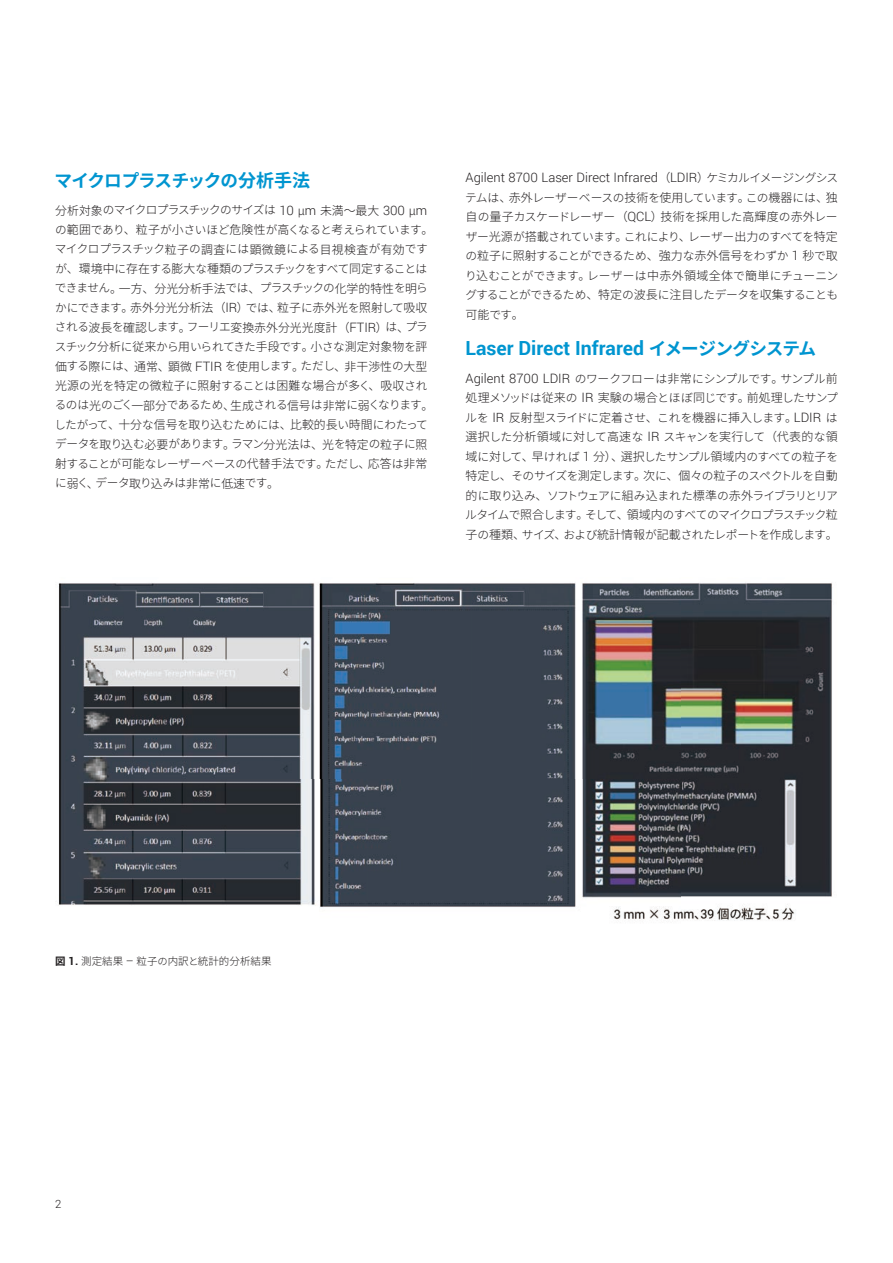
<style>
.page{position:relative;width:893px;height:1263px;background:#fff}
.page>*{position:absolute;margin:0;border:0;box-sizing:border-box;transform-origin:0 0}
.t1{font:700 19.5px "Roboto";color:#0095d0}
.t2{font:700 17.7px "Noto Sans CJ Kjp";letter-spacing:-.06em;color:#0095d0}
.t3{font:300 12.9px "Roboto";color:#221f20}
.t4{font:300 12px/19.5px "Noto Sans CJ Kjp";color:#221f20;text-align:justify}
.t5{font:300 12px "Noto Sans CJ Kjp";letter-spacing:.025em;color:#221f20}
.t6{font:300 11.7px/19.5px "Noto Sans CJ Kjp";letter-spacing:-.06em;color:#221f20;text-align:justify}
.t7{font:300 11.4px "Roboto";color:#221f20}
.t8{font:300 10.5px "Noto Sans CJ Kjp";color:#221f20}
.s1{font-size:18px}
.s2{font-size:12px}
.s3{font-family:"Roboto";font-size:12.9px}
.s4{font-size:11.7px}
.s5{font-family:"Noto Sans CJ Kjp";font-size:12px}
.s6{font-family:"Noto Sans CJ Kjp";font-size:11.7px}
.s7{font-family:"Noto Sans CJ Kjp";font-size:17.7px}
.s8{font-weight:700}
.s9{font-family:"Roboto";font-weight:700;font-size:11.4px}
.s10{font-family:"Roboto";font-size:11.4px}
.s11{font-size:10.35px}
</style>
<div class="page">
<img style="left:58px;top:583px;width:774px;height:338px">
<h2 class="t2" style="left:55px;top:170px;width:257px">マイクロプラスチックの<span class="s1">分析手法</span></h2>
<p class="t6" style="left:55px;top:201px;width:380px;text-align:left"><span class="s2">分析対象</span>のマイクロプラスチックのサイズは <span class="s3">10</span> <span class="s2">μ</span><span class="s3">m</span> <span class="s2">未満～最大</span> <span class="s3">300</span> <span class="s2">μ</span><span class="s3">m</span>の<span class="s2">範囲</span>であり<span class="s2">、粒子</span>が<span class="s2">小</span>さいほど<span class="s2">危険性</span>が<span class="s2">高</span>くなると<span class="s2">考</span>えられています<span class="s2">。</span>マイクロプラスチック<span class="s2">粒子</span>の<span class="s2">調査</span>には<span class="s2">顕微鏡</span>による<span class="s2">目視検査</span>が<span class="s2">有効</span>ですが<span class="s2">、環境中</span>に<span class="s2">存在</span>する<span class="s2">膨大</span>な<span class="s2">種類</span>のプラスチックをすべて<span class="s2">同定</span>することは</p>
<p class="t4" style="left:55px;top:279px;width:374px"><span class="s4">できません</span>。一方、分光分析手法<span class="s4">では</span>、<span class="s4">プラスチックの</span>化学的特性<span class="s4">を</span>明<span class="s4">らかにできます</span>。赤外分光分析法（<span class="s3">IR</span>）<span class="s4">では</span>、粒子<span class="s4">に</span>赤外光<span class="s4">を</span>照射<span class="s4">して</span>吸収<span class="s4">される</span>波長<span class="s4">を</span>確認<span class="s4">します</span>。<span class="s4">フーリエ</span>変換赤外分光光度計（<span class="s3">FTIR</span>）<span class="s4">は</span>、<span class="s4">プラ</span></p>
<p class="t6" style="left:55px;top:337px;width:374px">スチック<span class="s2">分析</span>に<span class="s2">従来</span>から<span class="s2">用</span>いられてきた<span class="s2">手段</span>です<span class="s2">。小</span>さな<span class="s2">測定対象物</span>を<span class="s2">評</span></p>
<p class="t4" style="left:55px;top:357px;width:374px">価<span class="s4">する</span>際<span class="s4">には</span>、通常、顕微 <span class="s3">FTIR</span> <span class="s4">を</span>使用<span class="s4">します</span>。<span class="s4">ただし</span>、非干渉性<span class="s4">の</span>大型光源<span class="s4">の</span>光<span class="s4">を</span>特定<span class="s4">の</span>微粒子<span class="s4">に</span>照射<span class="s4">することは</span>困難<span class="s4">な</span>場合<span class="s4">が</span>多<span class="s4">く</span>、吸収<span class="s4">され</span></p>
<p class="t6" style="left:54px;top:396px;width:380px;text-align:left">るのは<span class="s2">光</span>のごく<span class="s2">一部分</span>であるため<span class="s2">、生成</span>される<span class="s2">信号</span>は<span class="s2">非常</span>に<span class="s2">弱</span>くなります<span class="s2">。</span>したがって<span class="s2">、十分</span>な<span class="s2">信号</span>を<span class="s2">取</span>り<span class="s2">込</span>むためには<span class="s2">、比較的長</span>い<span class="s2">時間</span>にわたってデータを<span class="s2">取</span>り<span class="s2">込</span>む<span class="s2">必要</span>があります<span class="s2">。</span>ラマン<span class="s2">分光法</span>は<span class="s2">、光</span>を<span class="s2">特定</span>の<span class="s2">粒子</span>に<span class="s2">照射</span>することが<span class="s2">可能</span>なレーザーベースの<span class="s2">代替手法</span>です<span class="s2">。</span>ただし<span class="s2">、応答</span>は<span class="s2">非常</span>に<span class="s2">弱</span>く<span class="s2">、</span>データ<span class="s2">取</span>り<span class="s2">込</span>みは<span class="s2">非常</span>に<span class="s2">低速</span>です<span class="s2">。</span></p>
<p class="t3" style="left:466px;top:169px;width:374px">Agilent 8700 Laser Direct Infrared<span class="s5">（</span>LDIR<span class="s5">）</span><span class="s6">ケミカルイメージングシス</span></p>
<p class="t6" style="left:465px;top:188px;width:375px">テムは<span class="s2">、赤外</span>レーザーベースの<span class="s2">技術</span>を<span class="s2">使用</span>しています<span class="s2">。</span>この<span class="s2">機器</span>には<span class="s2">、独自</span>の<span class="s2">量子</span>カスケードレーザー<span class="s2">（</span><span class="s3">QCL</span><span class="s2">）技術</span>を<span class="s2">採用</span>した<span class="s2">高輝度</span>の<span class="s2">赤外</span>レーザー<span class="s2">光源</span>が<span class="s2">搭載</span>されています<span class="s2">。</span>これにより<span class="s2">、</span>レーザー<span class="s2">出力</span>のすべてを<span class="s2">特定</span>の<span class="s2">粒子</span>に<span class="s2">照射</span>することができるため<span class="s2">、強力</span>な<span class="s2">赤外信号</span>をわずか <span class="s3">1</span> <span class="s2">秒</span>で<span class="s2">取</span>り<span class="s2">込</span>むことができます<span class="s2">。</span>レーザーは<span class="s2">中赤外領域全体</span>で<span class="s2">簡単</span>にチューニングすることができるため<span class="s2">、特定</span>の<span class="s2">波長</span>に<span class="s2">注目</span>したデータを<span class="s2">収集</span>することも</p>
<p class="t4" style="left:466px;top:305px;width:60px">可能<span class="s4">です</span>。</p>
<h1 class="t1" style="left:466px;top:334px;width:352px">Laser Direct Infrared <span class="s7">イメージングシステム</span></h1>
<p class="t6" style="left:465px;top:369px;width:374px"><span class="s3">Agilent 8700 LDIR</span> のワークフローは<span class="s2">非常</span>にシンプルです<span class="s2">。</span>サンプル<span class="s2">前処理</span>メソッドは<span class="s2">従来</span>の <span class="s3">IR</span> <span class="s2">実験</span>の<span class="s2">場合</span>とほぼ<span class="s2">同</span>じです<span class="s2">。前処理</span>したサンプルを <span class="s3">IR</span> <span class="s2">反射型</span>スライドに<span class="s2">定着</span>させ<span class="s2">、</span>これを<span class="s2">機器</span>に<span class="s2">挿入</span>します<span class="s2">。</span><span class="s3">LDIR</span> は</p>
<p class="t5" style="left:466px;top:430px;width:374px">選択<span class="s4">した</span>分析領域<span class="s4">に</span>対<span class="s4">して</span>高速<span class="s4">な</span> <span class="s3">IR</span> <span class="s4">スキャンを</span>実行<span class="s4">して</span>（代表的<span class="s4">な</span>領</p>
<p class="t6" style="left:465px;top:447px;width:375px"><span class="s2">域</span>に<span class="s2">対</span>して<span class="s2">、早</span>ければ <span class="s3">1</span> <span class="s2">分）、選択</span>したサンプル<span class="s2">領域内</span>のすべての<span class="s2">粒子</span>を<span class="s2">特定</span>し<span class="s2">、</span>そのサイズを<span class="s2">測定</span>します<span class="s2">。次</span>に<span class="s2">、個々</span>の<span class="s2">粒子</span>のスペクトルを<span class="s2">自動的</span>に<span class="s2">取</span>り<span class="s2">込</span>み<span class="s2">、</span>ソフトウェアに<span class="s2">組</span>み<span class="s2">込</span>まれた<span class="s2">標準</span>の<span class="s2">赤外</span>ライブラリとリアルタイムで<span class="s2">照合</span>します<span class="s2">。</span>そして<span class="s2">、領域内</span>のすべてのマイクロプラスチック<span class="s2">粒子</span>の<span class="s2">種類、</span>サイズ<span class="s2">、</span>および<span class="s2">統計情報</span>が<span class="s2">記載</span>されたレポートを<span class="s2">作成</span>します<span class="s2">。</span></p>
<p class="t8" style="left:55px;top:955px;width:218px"><span class="s8">図</span> <span class="s9">1.</span> 測定結果 <span class="s10">–</span> 粒子<span class="s11">の</span>内訳<span class="s11">と</span>統計的分析結果</p>
<p class="t7" style="left:55px;top:1196px;width:8px">2</p>
</div>
